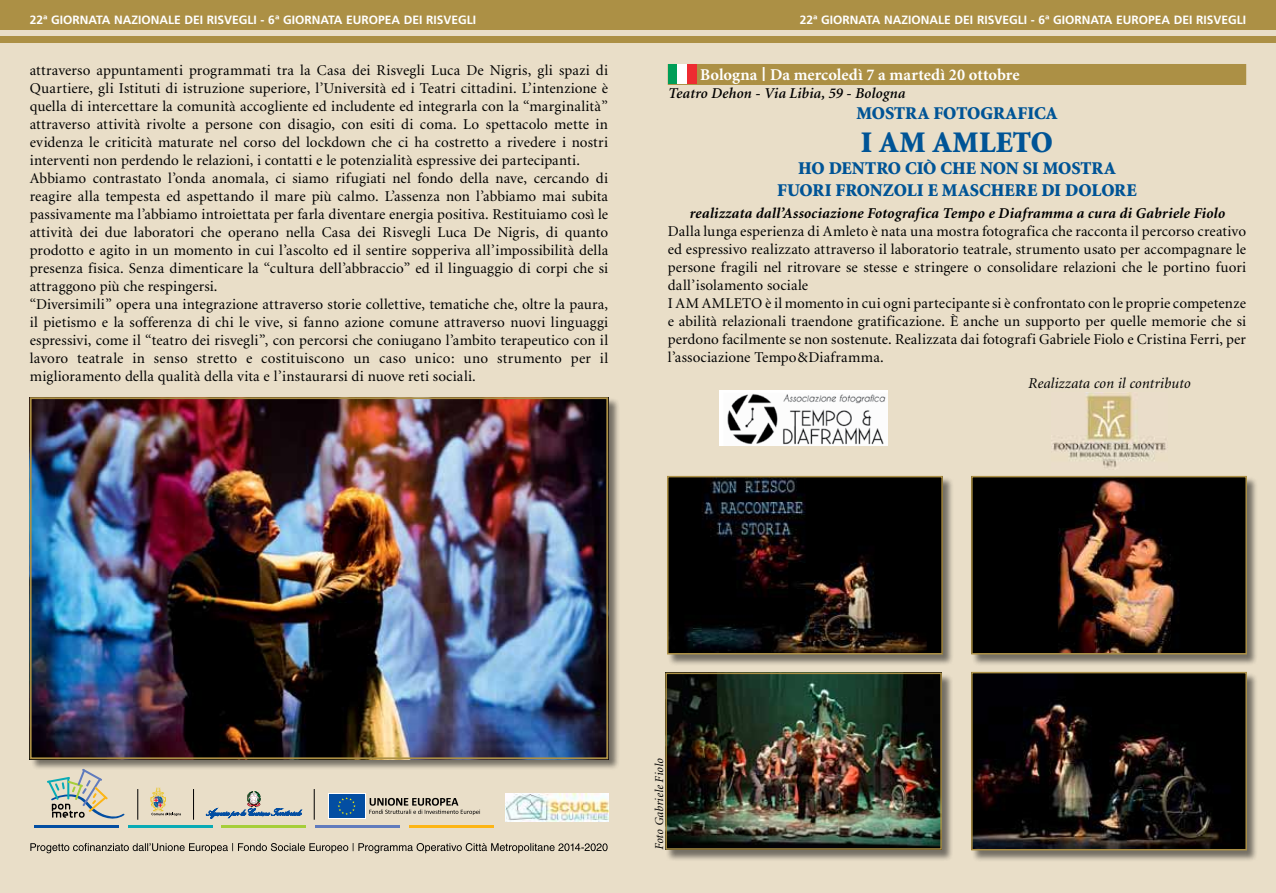
<style>
.page{position:relative;width:1276px;height:893px;background:#e9dec8}
.page>*{position:absolute;margin:0;border:0;box-sizing:border-box;transform-origin:0 0}
.t1{font:900 30px "Minion";color:#005496}
.t2{font:900 18px "Minion";color:#005496}
.t3{font:700 16.5px "Minion";letter-spacing:.005em;color:#fff}
.t4{font:15px/18px "Minion";letter-spacing:.01em;color:#000}
.t5{font:italic 700 15px "Minion";letter-spacing:.01em;color:#000}
.t6{font:italic 600 15px "Minion";letter-spacing:.01em;color:#000}
.t7{font:italic 15px "Minion";letter-spacing:.005em;color:#000}
.t8{font:700 12px "Frutiger";color:#fff}
.t9{font:italic 12px "Minion";color:#000}
.s1{font-size:21px}
</style>
<div class="page">
<div style="left:638px;top:0;width:638px;height:30px;background:#ac9045"></div>
<div style="left:0;top:0;width:638px;height:30px;background:#ac9045"></div>
<div style="left:638px;top:36px;width:638px;height:7px;background:#ac9045"></div>
<div style="left:0;top:36px;width:638px;height:7px;background:#ac9045"></div>
<hr style="left:34px;top:825px;width:84px;height:3px;background:#034ea2">
<hr style="left:128px;top:825px;width:84px;height:3px;background:#09abb5">
<hr style="left:222px;top:825px;width:84px;height:3px;background:#a6ce39">
<hr style="left:315px;top:825px;width:84px;height:3px;background:#607bbd">
<hr style="left:409px;top:825px;width:84px;height:3px;background:#fcb515">
<svg style="left:47px;top:771px;width:78px;height:48px"></svg>
<svg style="left:150px;top:788px;width:31px;height:28px"></svg>
<svg style="left:206px;top:791px;width:96px;height:28px"></svg>
<svg style="left:328px;top:793px;width:37px;height:26px"></svg>
<div style="left:329px;top:794px;width:35px;height:24px;background:#034ea2"></div>
<svg style="left:338px;top:797px;width:18px;height:18px"></svg>
<svg style="left:369px;top:798px;width:111px;height:17px"></svg>
<hr style="left:314px;top:789px;width:1px;height:31px;background:#000">
<hr style="left:137px;top:789px;width:1px;height:31px;background:#000">
<hr style="left:193px;top:789px;width:1px;height:31px;background:#000">
<img style="left:505px;top:793px;width:103px;height:29px">
<div style="left:667px;top:476px;width:287px;height:190px;background:#000;opacity:.5"></div>
<img style="left:670px;top:479px;width:270px;height:172px">
<div style="left:667px;top:476px;width:276px;height:178px;border:2px solid #ac9045"></div>
<div style="left:971px;top:476px;width:287px;height:190px;background:#000;opacity:.5"></div>
<img style="left:974px;top:479px;width:270px;height:172px">
<div style="left:971px;top:476px;width:276px;height:178px;border:2px solid #ac9045"></div>
<div style="left:971px;top:672px;width:287px;height:190px;background:#000;opacity:.5"></div>
<img style="left:974px;top:675px;width:270px;height:172px">
<div style="left:971px;top:672px;width:276px;height:178px;border:2px solid #ac9045"></div>
<div style="left:665px;top:673px;width:288px;height:188px;background:#000;opacity:.5"></div>
<img style="left:668px;top:676px;width:271px;height:171px">
<div style="left:665px;top:673px;width:277px;height:177px;border:2px solid #ac9045"></div>
<img style="left:1051px;top:392px;width:115px;height:76px">
<img style="left:720px;top:391px;width:167px;height:55px">
<div style="left:668px;top:64px;width:578px;height:21px;background:#ac9045"></div>
<div style="left:668px;top:65px;width:9px;height:19px;background:#009e58"></div>
<div style="left:677px;top:65px;width:10px;height:19px;background:#fff"></div>
<div style="left:687px;top:65px;width:9px;height:19px;background:#ee2b31"></div>
<svg style="left:30px;top:843px;width:577px;height:10px"></svg>
<div style="left:30px;top:397px;width:590px;height:374px;background:#000;opacity:.5"></div>
<img style="left:33px;top:400px;width:572px;height:356px">
<div style="left:30px;top:397px;width:578px;height:362px;border:2px solid #ac9045"></div>
<p class="t8" style="left:30px;top:13px;width:448px">22ª GIORNATA NAZIONALE DEI RISVEGLI - 6ª GIORNATA EUROPEA DEI RISVEGLI</p>
<p class="t8" style="left:800px;top:13px;width:448px">22ª GIORNATA NAZIONALE DEI RISVEGLI - 6ª GIORNATA EUROPEA DEI RISVEGLI</p>
<p class="t4" style="left:30px;top:62px;width:580px">attraverso appuntamenti programmati tra la Casa dei Risvegli Luca De Nigris, gli spazi di Quartiere, gli Istituti di istruzione superiore, l’Università ed i Teatri cittadini. L’intenzione è quella di intercettare la comunità accogliente ed includente ed integrarla con la “marginalità” attraverso attività rivolte a persone con disagio, con esiti di coma. Lo spettacolo mette in evidenza le criticità maturate nel corso del lockdown che ci ha costretto a rivedere i nostri interventi non perdendo le relazioni, i contatti e le potenzialità espressive dei partecipanti.<br>Abbiamo contrastato l’onda anomala, ci siamo rifugiati nel fondo della nave, cercando di reagire alla tempesta ed aspettando il mare più calmo. L’assenza non l’abbiamo mai subita passivamente ma l’abbiamo introiettata per farla diventare energia positiva. Restituiamo così le attività dei due laboratori che operano nella Casa dei Risvegli Luca De Nigris, di quanto prodotto e agito in un momento in cui l’ascolto ed il sentire sopperiva all’impossibilità della presenza fisica. Senza dimenticare la “cultura dell’abbraccio” ed il linguaggio di corpi che si attraggono più che respingersi.<br>“Diversimili” opera una integrazione attraverso storie collettive, tematiche che, oltre la paura, il pietismo e la sofferenza di chi le vive, si fanno azione comune attraverso nuovi linguaggi espressivi, come il “teatro dei risvegli”, con percorsi che coniugano l’ambito terapeutico con il lavoro teatrale in senso stretto e costituiscono un caso unico: uno strumento per il miglioramento della qualità della vita e l’instaurarsi di nuove reti sociali.</p>
<p class="t3" style="left:700px;top:66px;width:321px">Bologna <span class="s1">|</span> Da mercoledì 7 a martedì 20 ottobre</p>
<p class="t6" style="left:668px;top:86px;width:238px">Teatro Dehon - Via Libia, 59 - Bologna</p>
<p class="t2" style="left:856px;top:105px;width:123px">MOSTRA FOTOGRAFI</p>
<p class="t2" style="left:1034px;top:105px;width:22px">CA</p>
<h1 class="t1" style="left:861px;top:128px;width:113px">I AM AMLE</h1>
<h1 class="t1" style="left:1012px;top:128px;width:36px">TO</h1>
<p class="t2" style="left:798px;top:159px;width:196px">HO DENTRO CIÒ CHE NON</p>
<p class="t2" style="left:1023px;top:159px;width:82px">SI MOSTRA</p>
<p class="t2" style="left:777px;top:181px;width:34px">FUORI</p>
<p class="t2" style="left:835px;top:181px;width:13px">FRON</p>
<p class="t2" style="left:882px;top:181px;width:22px">ZOLI</p>
<p class="t2" style="left:927px;top:181px;width:89px">E MASCHERE</p>
<p class="t2" style="left:1041px;top:181px;width:50px">DI DOLORE</p>
<p class="t5" style="left:689px;top:206px;width:537px">realizzata dall’Associazione Fotografica Tempo e Diaframma a cura di Gabriele Fiolo</p>
<p class="t4" style="left:668px;top:223px;width:580px">Dalla lunga esperienza di Amleto è nata una mostra fotografica che racconta il percorso creativo ed espressivo realizzato attraverso il laboratorio teatrale, strumento usato per accompagnare le persone fragili nel ritrovare se stesse e stringere o consolidare relazioni che le portino fuori dall’isolamento sociale<br>I AM Amleto</p>
<p class="t4" style="left:668px;top:295px;width:580px;text-align:justify;text-indent:97px">è il momento in cui ogni partecipante si è confrontato con le proprie competenze e abilità relazionali traendone gratificazione. È anche un supporto per quelle memorie che si perdono facilmente se non sostenute. Realizzata dai fotografi Gabriele Fiolo e Cristina Ferri, per l’associazione Tempo&amp;Diaframma.</p>
<p class="t7" style="left:1028px;top:376px;width:164px">Realizzata con il contributo</p>
<p class="t9" style="left:653px;top:850px;width:93px;rotate:-90deg">Foto Gabriele Fiolo</p>
</div>
